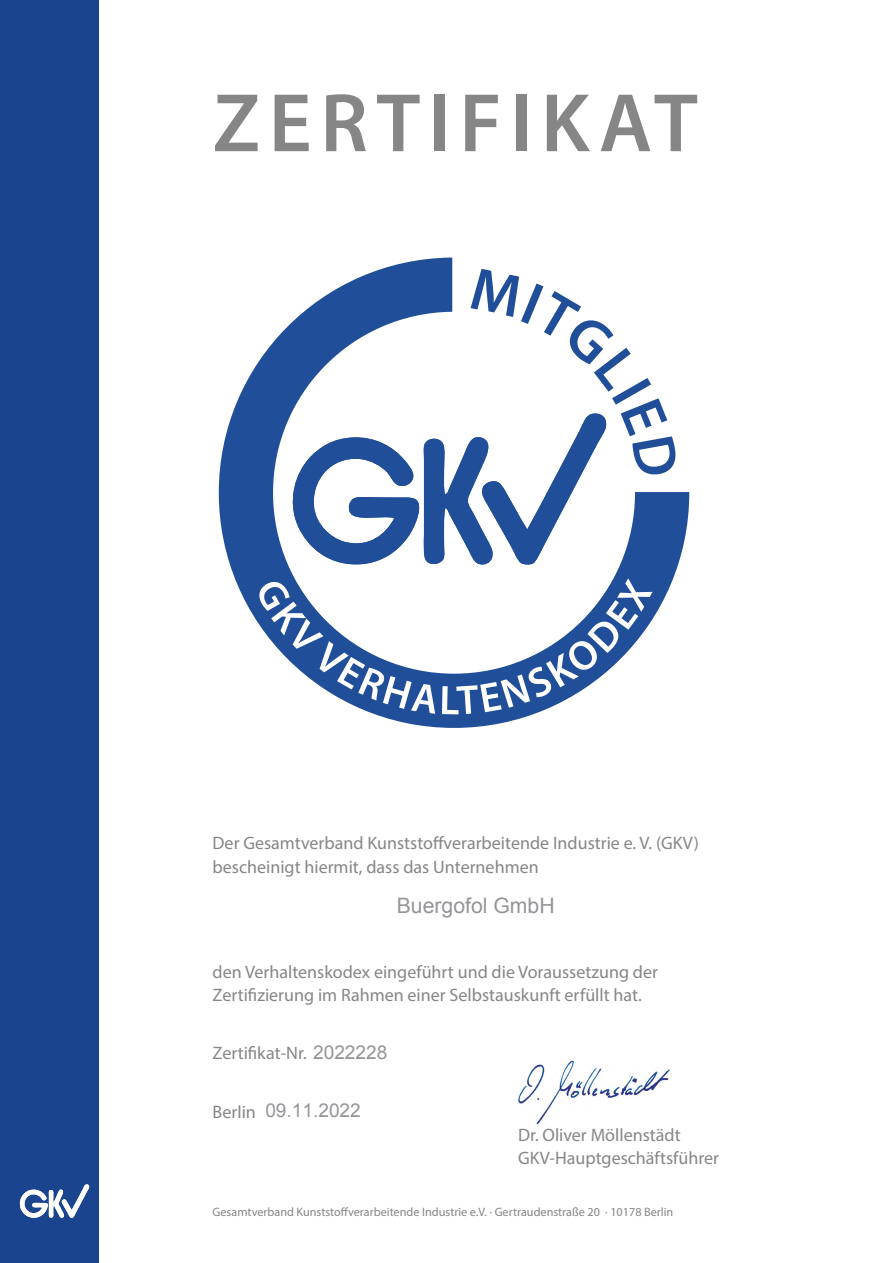
<style>
.page{position:relative;width:893px;height:1263px;background:#fff}
.page>*{position:absolute;margin:0;border:0;box-sizing:border-box;transform-origin:0 0}
.t1{font:600 83.7px "Myriad Pro";letter-spacing:.1em;color:#878686}
.t2{font:21.15px "Arial";color:#939598}
.t3{font:19.05px "Arial";color:#939598}
.t4{font:18px/23.2px "Myriad Pro";color:#878686}
.t5{font:12.15px "Myriad Pro";color:#878686}
.s1{font-family:"Arial";font-size:19.05px;color:#939598}
</style>
<div class="page">
<img style="left:518px;top:1060px;width:152px;height:65px">
<svg style="left:218px;top:257px;width:472px;height:471px"></svg>
<svg style="left:259px;top:580px;width:176px;height:134px"></svg>
<svg style="left:442px;top:578px;width:210px;height:136px"></svg>
<svg style="left:287px;top:269px;width:389px;height:298px"></svg>
<div style="left:0;top:0;width:98px;height:1262px;background:#1b448f"></div>
<svg style="left:19px;top:1184px;width:70px;height:34px"></svg>
<h1 class="t1" style="left:213px;top:73px;width:486px">ZERTIFIKAT</h1>
<p class="t4" style="left:213px;top:833px;width:488px">Der Gesamtverband Kunststoffverarbeitende Industrie e. V. (GKV) bescheinigt hiermit, dass das Unternehmen</p>
<p class="t2" style="left:397px;top:894px;width:159px">Buergofol GmbH</p>
<p class="t4" style="left:213px;top:961px;width:447px">den Verhaltenskodex eingeführt und die Voraussetzung der<br>Zertifizierung im Rahmen einer Selbstauskunft erfüllt hat.</p>
<p class="t4" style="left:213px;top:1043px;width:176px">Zertifikat-Nr. <span class="s1">2022228</span></p>
<p class="t4" style="left:213px;top:1101px;width:45px">Berlin</p>
<p class="t3" style="left:265px;top:1100px;width:97px">09.11.2022</p>
<p class="t4" style="left:518px;top:1124px;width:202px">Dr. Oliver Möllenstädt<br>GKV-Hauptgeschäftsführer</p>
<p class="t5" style="left:213px;top:1208px;width:462px">Gesamtverband Kunststoffverarbeitende Industrie e.V. · Gertraudenstraße 20 · 10178 Berlin</p>
</div>
